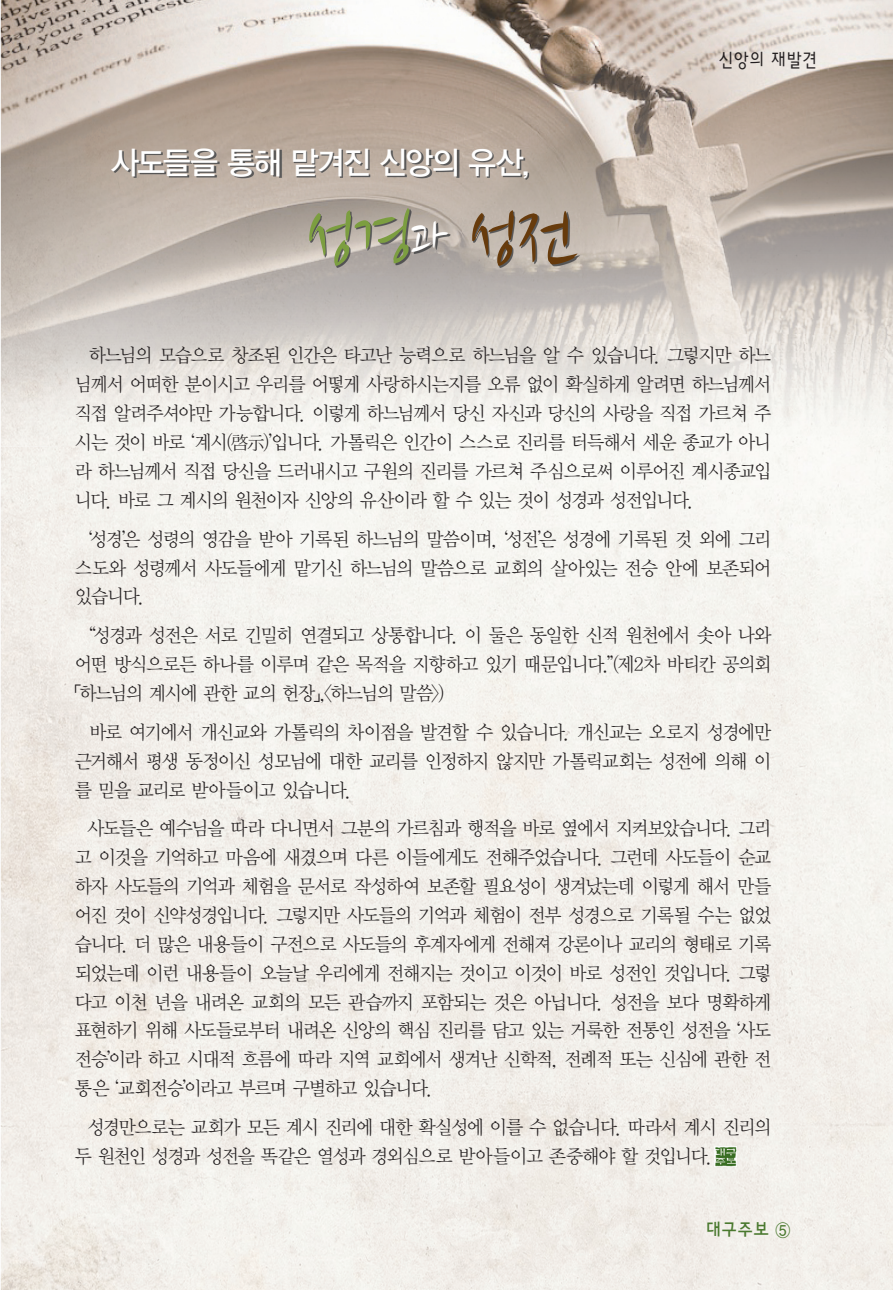
<style>
.page{position:relative;width:893px;height:1290px;background:#fff}
.page>*{position:absolute;margin:0;border:0;box-sizing:border-box;transform-origin:0 0}
.t1{font:87.5px "Nanum Brush";color:#7c9e40;scale:.95 1}
.t2{font:31.5px "YDVYGO13";letter-spacing:-.055em;color:#fff;scale:.95 1}
.t3{font:19.25px/28.9px "YDVY Mj O32";letter-spacing:-.065em;color:#231f20;text-align:justify;scale:.95 1}
.t4{font:19.25px "YDVYGO22";letter-spacing:-.005em;color:#231f20;scale:.9 1}
.t5{font:19.25px "YDVYGO23";color:#4a792f;scale:.9 1}
.s1{font-size:52.5px;color:#fff}
.s2{color:#673b0c}
</style>
<div class="page">
<img style="left:1px;top:446px;width:58px;height:844px">
<img style="left:59px;top:446px;width:834px;height:844px">
<img style="left:1px;top:0;width:594px;height:167px">
<img style="left:595px;top:0;width:298px;height:446px">
<img style="left:536px;top:167px;width:60px;height:279px">
<img style="left:119px;top:267px;width:417px;height:179px">
<img style="left:113px;top:150px;width:466px;height:117px">
<img style="left:715px;top:1146px;width:22px;height:20px">
<h2 class="t2" style="left:112px;top:144px;width:442px">사도들을 통해 맡겨진 신앙의 유산,</h2>
<h1 class="t1" style="left:306px;top:197px;width:282px">성경<span class="s1">과</span> <span class="s2">성전</span></h1>
<p class="t4" style="left:718px;top:49px;width:112px">신앙의 재발견</p>
<p class="t3" style="left:75px;top:341px;width:735px;text-indent:14px">하느님의 모습으로 창조된 인간은 타고난 능력으로 하느님을 알 수 있습니다. 그렇지만 하느 님께서 어떠한 분이시고 우리를 어떻게 사랑하시는지를 오류 없이 확실하게 알려면 하느님께서 직접 알려주셔야만 가능합니다. 이렇게 하느님께서 당신 자신과 당신의 사랑을 직접 가르쳐 주 시는 것이 바로 ‘계시(啓示)’입니다. 가톨릭은 인간이 스스로 진리를 터득해서 세운 종교가 아니 라 하느님께서 직접 당신을 드러내시고 구원의 진리를 가르쳐 주심으로써 이루어진 계시종교입 니다. 바로 그 계시의 원천이자 신앙의 유산이라 할 수 있는 것이 성경과 성전입니다.</p>
<p class="t3" style="left:75px;top:524px;width:735px;text-indent:14px">‘성경’은 성령의 영감을 받아 기록된 하느님의 말씀이며, ‘성전’은 성경에 기록된 것 외에 그리 스도와 성령께서 사도들에게 맡기신 하느님의 말씀으로 교회의 살아있는 전승 안에 보존되어 있습니다.</p>
<p class="t3" style="left:75px;top:621px;width:735px;text-indent:14px">“성경과 성전은 서로 긴밀히 연결되고 상통합니다. 이 둘은 동일한 신적 원천에서 솟아 나와 어떤 방식으로든 하나를 이루며 같은 목적을 지향하고 있기 때문입니다.”(제2차 바티칸 공의회「하느님의 계시에 관한 교의 헌장」,&lt;하느님의 말씀&gt;)</p>
<p class="t3" style="left:75px;top:717px;width:735px;text-indent:15px">바로 여기에서 개신교와 가톨릭의 차이점을 발견할 수 있습니다. 개신교는 오로지 성경에만 근거해서 평생 동정이신 성모님에 대한 교리를 인정하지 않지만 가톨릭교회는 성전에 의해 이 를 믿을 교리로 받아들이고 있습니다.</p>
<p class="t3" style="left:75px;top:814px;width:735px;text-indent:12px">사도들은 예수님을 따라 다니면서 그분의 가르침과 행적을 바로 옆에서 지켜보았습니다. 그리 고 이것을 기억하고 마음에 새겼으며 다른 이들에게도 전해주었습니다. 그런데 사도들이 순교 하자 사도들의 기억과 체험을 문서로 작성하여 보존할 필요성이 생겨났는데 이렇게 해서 만들 어진 것이 신약성경입니다. 그렇지만 사도들의 기억과 체험이 전부 성경으로 기록될 수는 없었 습니다. 더 많은 내용들이 구전으로 사도들의 후계자에게 전해져 강론이나 교리의 형태로 기록 되었는데 이런 내용들이 오늘날 우리에게 전해지는 것이고 이것이 바로 성전인 것입니다. 그렇 다고 이천 년을 내려온 교회의 모든 관습까지 포함되는 것은 아닙니다. 성전을 보다 명확하게 표현하기 위해 사도들로부터 내려온 신앙의 핵심 진리를 담고 있는 거룩한 전통인 성전을 ‘사도 전승’이라 하고 시대적 흐름에 따라 지역 교회에서 생겨난 신학적, 전례적 또는 신심에 관한 전 통은 ‘교회전승’이라고 부르며 구별하고 있습니다.</p>
<p class="t3" style="left:75px;top:1113px;width:735px;text-indent:13px">성경만으로는 교회가 모든 계시 진리에 대한 확실성에 이를 수 없습니다. 따라서 계시 진리의 두 원천인 성경과 성전을 똑같은 열성과 경외심으로 받아들이고 존중해야 할 것입니다.</p>
<p class="t5" style="left:706px;top:1219px;width:96px">대구주보 ⑤</p>
</div>
